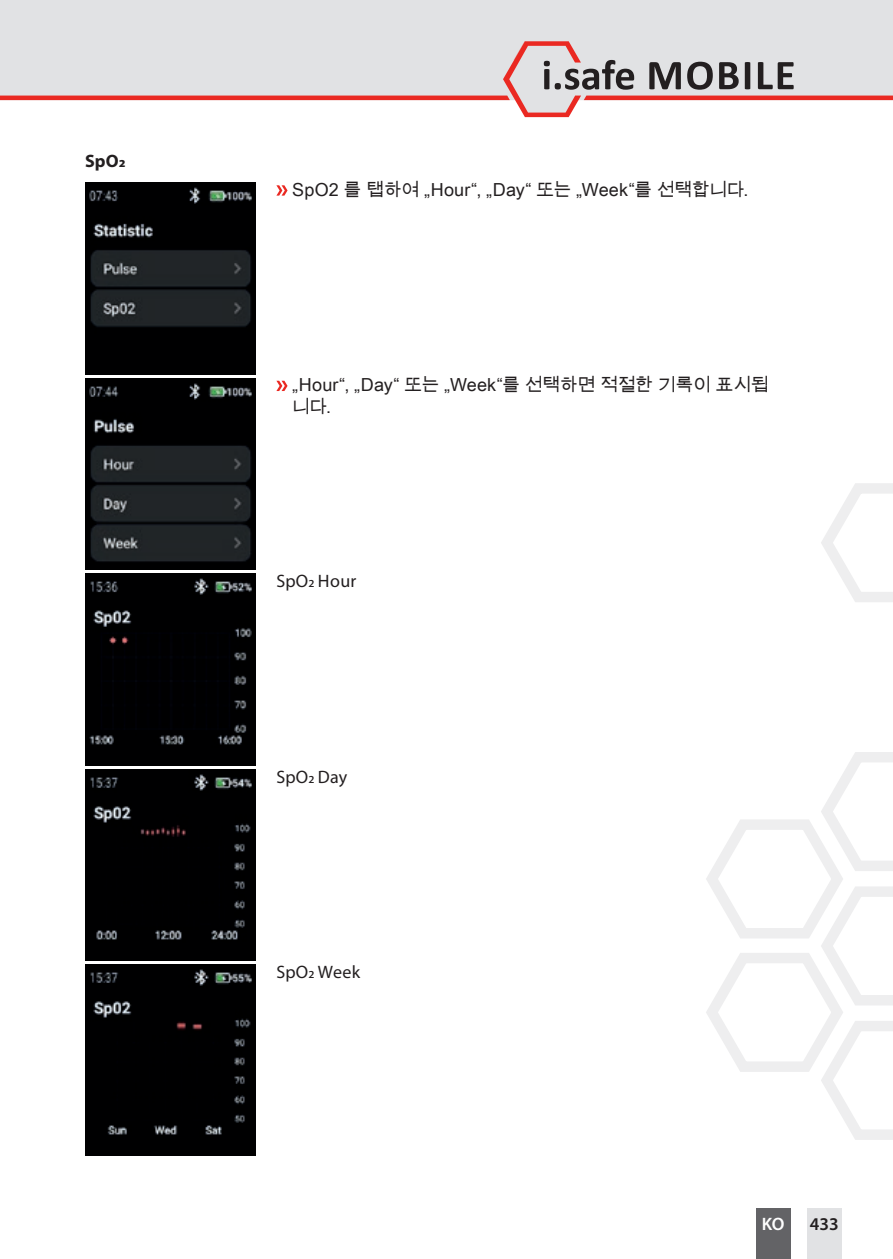
<style>
.page{position:relative;width:893px;height:1259px;background:#fff}
.page>*{position:absolute;margin:0;border:0;box-sizing:border-box;transform-origin:0 0}
.t1{font:18px/21.6px "Arial Unicode MS";letter-spacing:-.01em;color:#231f20}
.t2{font:18px "Myriad Pro";letter-spacing:.02em;color:#231f20}
.t3{font:700 18px "Myriad Pro";color:#231f20}
.t4{font:600 18px "Myriad Pro";color:#231f20}
.t5{font:600 18px "Myriad Pro";color:#fff}
</style>
<div class="page">
<div style="left:756px;top:1208px;width:34px;height:51px;background:#636366"></div>
<div style="left:807px;top:1208px;width:34px;height:51px;background:#e1e2e4"></div>
<svg style="left:821px;top:483px;width:72px;height:119px"></svg>
<svg style="left:706px;top:752px;width:187px;height:388px"></svg>
<div style="left:0;top:0;width:893px;height:41px;background:#e1e2e4"></div>
<svg style="left:0;top:41px;width:893px;height:76px"></svg>
<img style="left:85px;top:183px;width:170px;height:191px">
<svg style="left:276px;top:185px;width:12px;height:11px"></svg>
<img style="left:85px;top:378px;width:170px;height:192px">
<svg style="left:276px;top:381px;width:12px;height:10px"></svg>
<img style="left:85px;top:574px;width:170px;height:191px">
<img style="left:85px;top:769px;width:170px;height:191px">
<img style="left:85px;top:964px;width:170px;height:192px">
<p class="t3" style="left:85px;top:149px;width:42px">SpO2</p>
<p class="t1" style="left:292px;top:178px;width:458px">SpO2 를 탭하여 „Hour“, „Day“ 또는 „Week“를 선택합니다.</p>
<p class="t1" style="left:292px;top:374px;width:479px">„Hour“, „Day“ 또는 „Week“를 선택하면 적절한 기록이 표시됩 니다.</p>
<p class="t2" style="left:276px;top:570px;width:82px">SpO2 Hour</p>
<p class="t2" style="left:276px;top:765px;width:73px">SpO2 Day</p>
<p class="t2" style="left:276px;top:961px;width:85px">SpO2 Week</p>
<p class="t5" style="left:762px;top:1212px;width:24px">KO</p>
<p class="t4" style="left:810px;top:1212px;width:30px">433</p>
</div>
